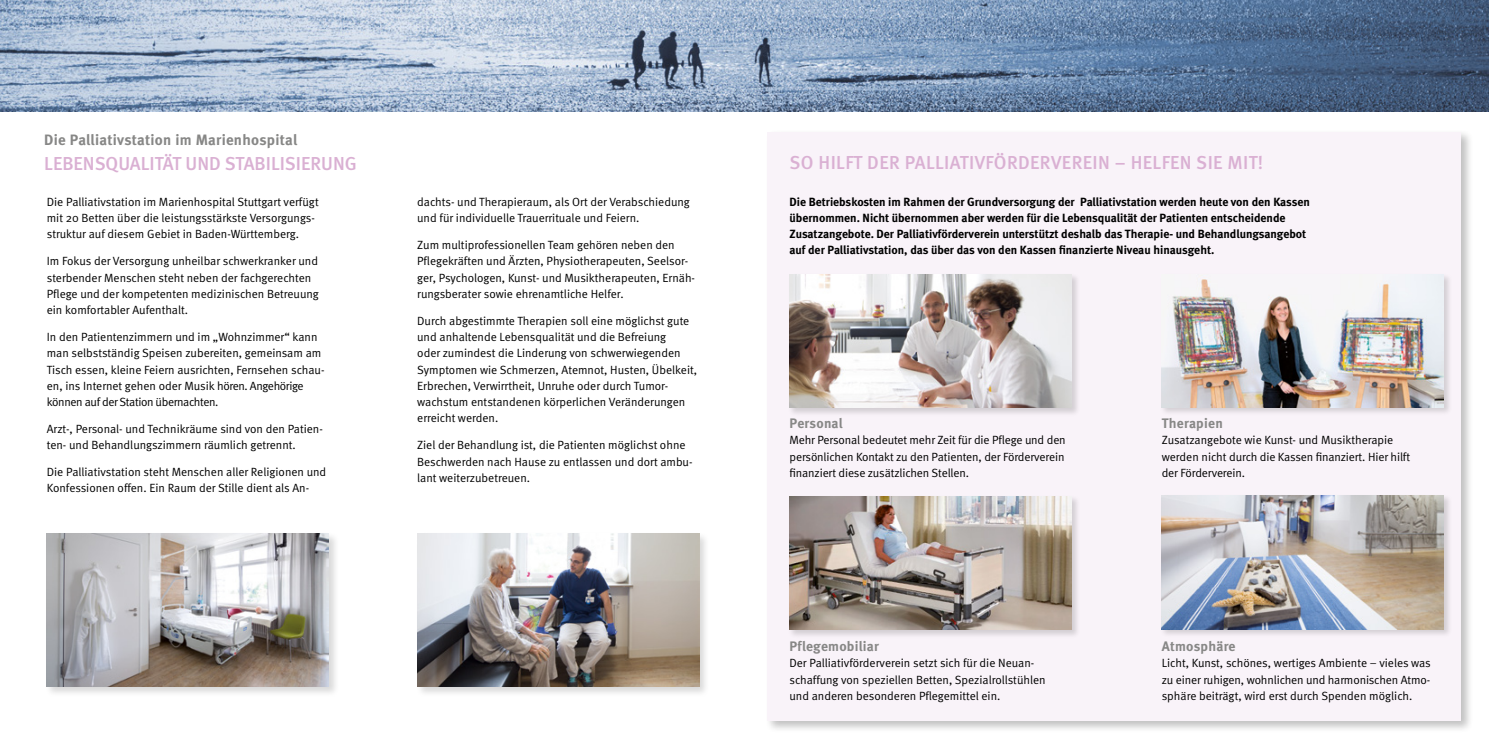
<style>
.page{position:relative;width:1489px;height:745px;background:#fff}
.page>*{position:absolute;margin:0;border:0;box-sizing:border-box;transform-origin:0 0}
.t1{font:500 18.75px "Meta";letter-spacing:.02em;color:#dab0d3}
.t2{font:500 18.75px "Meta";color:#dab0d3}
.t3{font:700 15px "Meta";letter-spacing:.02em;color:#878786}
.t4{font:700 13.75px "Meta";letter-spacing:.02em;color:#878786}
.t5{font:11.88px/16.2px "Meta Normal";color:#000}
.t6{font:700 11.88px/16.2px "Meta";color:#000}
</style>
<div class="page">
<div style="left:765px;top:130px;width:708px;height:602px;background:#000;opacity:.25"></div>
<div style="left:767px;top:132px;width:693px;height:587px;background:#f9f3f9"></div>
<img style="left:0;top:0;width:1488px;height:111px">
<div style="left:45px;top:531px;width:294px;height:165px;background:#000;opacity:.15"></div>
<img style="left:47px;top:532px;width:281px;height:154px">
<div style="left:415px;top:531px;width:295px;height:166px;background:#000;opacity:.15"></div>
<img style="left:417px;top:532px;width:282px;height:154px">
<div style="left:788px;top:272px;width:292px;height:144px;background:#000;opacity:.15"></div>
<img style="left:789px;top:274px;width:282px;height:133px">
<div style="left:788px;top:494px;width:292px;height:144px;background:#000;opacity:.15"></div>
<img style="left:789px;top:496px;width:282px;height:133px">
<div style="left:1160px;top:494px;width:292px;height:143px;background:#000;opacity:.15"></div>
<img style="left:1161px;top:495px;width:282px;height:133px">
<div style="left:1159px;top:272px;width:293px;height:144px;background:#000;opacity:.15"></div>
<img style="left:1161px;top:274px;width:282px;height:133px">
<p class="t3" style="left:44px;top:131px;width:254px">Die Palliativstation im Marienhospital</p>
<h1 class="t2" style="left:44px;top:152px;width:314px">LEBENSQUALITÄT UND STABILISIERUNG</h1>
<p class="t5" style="left:47px;top:193px;width:273px">Die Palliativstation im Marienhospital Stuttgart verfügt mit 20 Betten über die leistungsstärkste Versorgungs&shy;struktur auf diesem Gebiet in Baden-Württemberg.</p>
<p class="t5" style="left:47px;top:253px;width:273px">Im Fokus der Versorgung unheilbar schwerkranker und sterbender Menschen steht neben der fachgerechten Pflege und der kompetenten medizinischen Betreuung ein komfortabler Aufenthalt.</p>
<p class="t5" style="left:47px;top:328px;width:279px">In den Patientenzimmern und im „Wohnzimmer“ kann man selbstständig Speisen zubereiten, gemeinsam am Tisch essen, kleine Feiern ausrichten, Fernsehen schau&shy;en, ins Internet gehen oder Musik hören. Angehörige können auf der Station übernachten.</p>
<p class="t5" style="left:47px;top:420px;width:277px">Arzt-, Personal- und Technikräume sind von den Patien&shy;ten- und Behandlungszimmern räumlich getrennt.</p>
<p class="t5" style="left:47px;top:463px;width:281px">Die Palliativstation steht Menschen aller Religionen und<br>Konfessionen offen. Ein Raum der Stille dient als An-</p>
<p class="t5" style="left:417px;top:193px;width:274px">dachts- und Therapieraum, als Ort der Verabschiedung und für individuelle Trauerrituale und Feiern.</p>
<p class="t5" style="left:417px;top:236px;width:279px">Zum multiprofessionellen Team gehören neben den Pflegekräften und Ärzten, Physiotherapeuten, Seelsor&shy;ger, Psychologen, Kunst- und Musiktherapeuten, Ernäh&shy;rungsberater sowie ehrenamtliche Helfer.</p>
<p class="t5" style="left:417px;top:312px;width:281px">Durch abgestimmte Therapien soll eine möglichst gute und anhaltende Lebensqualität und die Befreiung<br>oder zumindest die Linderung von schwerwiegenden Symptomen wie Schmerzen, Atemnot, Husten, Übelkeit, Erbrechen, Verwirrtheit, Unruhe oder durch Tumor&shy;wachstum entstandenen körperlichen Veränderungen erreicht werden.</p>
<p class="t5" style="left:417px;top:436px;width:277px">Ziel der Behandlung ist, die Patienten möglichst ohne<br>Beschwerden nach Hause zu entlassen und dort ambu&shy;lant weiterzubetreuen.</p>
<h1 class="t1" style="left:789px;top:151px;width:475px">SO HILFT DER PALLIATIVFÖRDERVEREIN – HELFEN SIE MIT!</h1>
<p class="t6" style="left:789px;top:193px;width:522px">Die Betriebskosten im Rahmen der Grundversorgung der Palliativstation werden heute von den Kassen übernommen. Nicht übernommen aber werden für die Lebensqualität der Patienten entscheidende Zusatzangebote. Der Palliativförderverein unterstützt deshalb das Therapie- und Behandlungsangebot auf der Palliativstation, das über das von den Kassen finanzierte Niveau hinausgeht.</p>
<p class="t4" style="left:789px;top:414px;width:55px">Personal</p>
<p class="t5" style="left:789px;top:431px;width:278px;text-align:justify">Mehr Personal bedeutet mehr Zeit für die Pflege und den persönlichen Kontakt zu den Patienten, der Förderverein finanziert diese zusätzlichen Stellen.</p>
<p class="t4" style="left:789px;top:637px;width:91px">Pflegemobiliar</p>
<p class="t5" style="left:789px;top:654px;width:257px">Der Palliativförderverein setzt sich für die Neuan&shy;schaffung von speziellen Betten, Spezialrollstühlen und anderen besonderen Pflegemittel ein.</p>
<p class="t4" style="left:1161px;top:414px;width:63px">Therapien</p>
<p class="t5" style="left:1161px;top:431px;width:250px">Zusatzangebote wie Kunst- und Musiktherapie werden nicht durch die Kassen finanziert. Hier hilft der Förderverein.</p>
<p class="t4" style="left:1161px;top:637px;width:75px">Atmosphäre</p>
<p class="t5" style="left:1161px;top:654px;width:270px">Licht, Kunst, schönes, wertiges Ambiente – vieles was zu einer ruhigen, wohnlichen und harmonischen Atmo&shy;sphäre beiträgt, wird erst durch Spenden möglich.</p>
</div>
